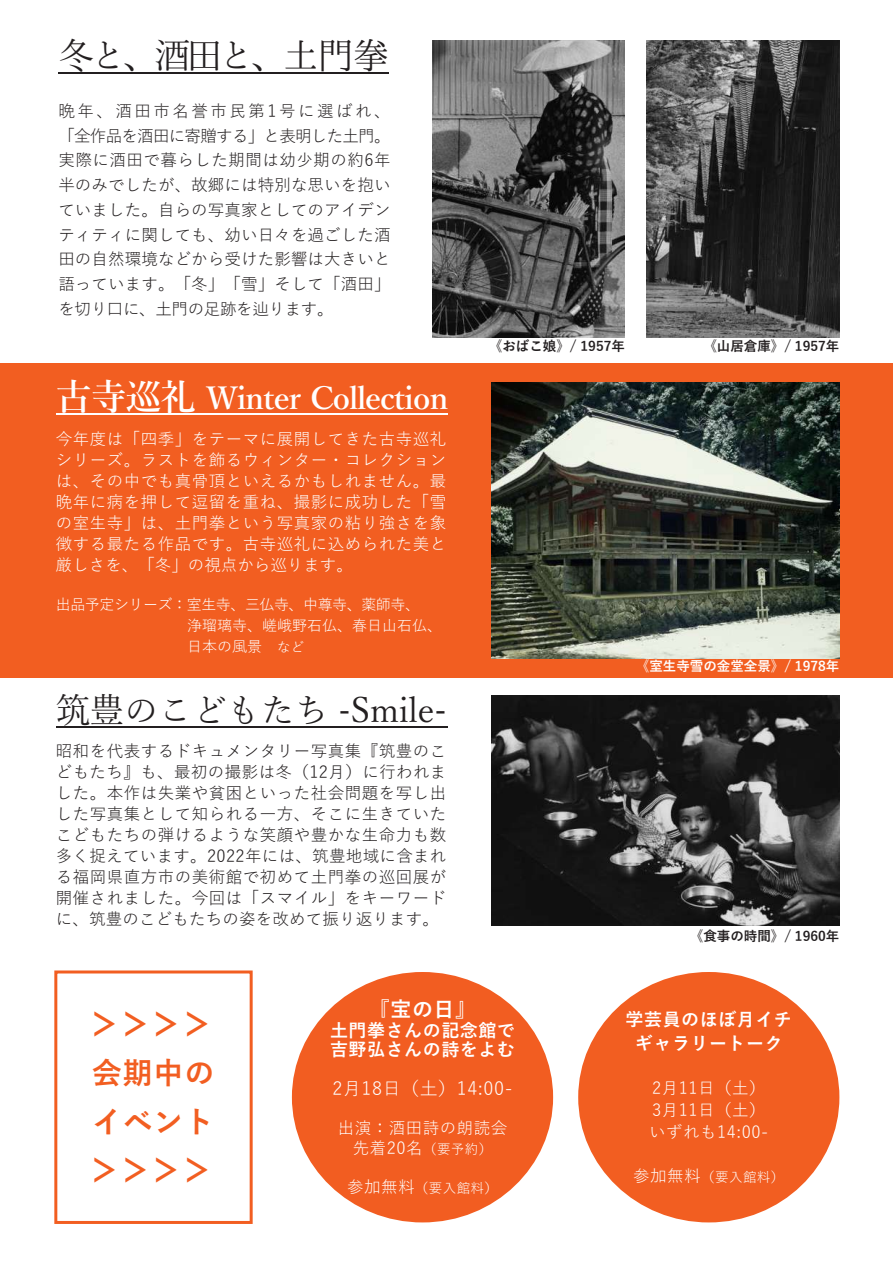
<style>
.page{position:relative;width:893px;height:1263px;background:#fff}
.page>*{position:absolute;margin:0;border:0;box-sizing:border-box;transform-origin:0 0}
.t1{font:36px "Yu Mincho";color:#231f20}
.t2{font:34.5px "Yu Mincho";letter-spacing:-.01em;color:#231f20}
.t3{font:600 31.5px "Yu Mincho";letter-spacing:-.02em;color:#fff}
.t4{font:700 30px "Meiryo";color:#f25e21}
.t5{font:700 30px/48.8px "Yu Gothic";letter-spacing:.03em;color:#f25e21}
.t6{font:700 21px "Yu Gothic";color:#fff}
.t7{font:700 18px/19.5px "Yu Gothic";letter-spacing:.03em;color:#fff}
.t8{font:18px "Yu Gothic";letter-spacing:.03em;color:#fff}
.t9{font:16.5px/24.8px "Yu Gothic";letter-spacing:.01em;color:#231f20;text-align:justify}
.t10{font:16.5px/21px "Yu Gothic";letter-spacing:.03em;color:#fff;text-align:center}
.t11{font:15px/21px "Yu Gothic";letter-spacing:-.015em;color:#fff}
.t12{font:700 13.5px "Yu Gothic";color:#231f20}
.t13{font:13.5px "Yu Gothic";letter-spacing:.03em;color:#fff}
.t14{font:700 13.5px "Yu Gothic";color:#fff}
.s1{font-family:"Asebi Min";font-weight:300}
.s2{font-size:36px}
.s3{font-size:13.5px}
.s4{font-size:16.5px}
</style>
<div class="page">
<div style="left:54px;top:970px;width:199px;height:254px;border:3px solid #f25e21"></div>
<div style="left:0;top:363px;width:893px;height:314px;background:#f25e21"></div>
<div style="left:578px;top:972px;width:261px;height:250px;background:#f25e21;border-radius:50%"></div>
<div style="left:292px;top:972px;width:261px;height:250px;background:#f25d21;border-radius:50%"></div>
<hr style="left:58px;top:72px;width:225px;height:2px;background:#231f20">
<hr style="left:283px;top:72px;width:106px;height:2px;background:#231f20">
<hr style="left:56px;top:726px;width:391px;height:2px;background:#231f20">
<hr style="left:56px;top:413px;width:150px;height:2px;background:#fff">
<hr style="left:206px;top:413px;width:242px;height:2px;background:#fff">
<img style="left:491px;top:696px;width:348px;height:229px">
<img style="left:491px;top:382px;width:348px;height:276px">
<img style="left:646px;top:41px;width:193px;height:296px">
<img style="left:432px;top:41px;width:192px;height:296px">
<h1 class="t1" style="left:58px;top:37px;width:332px">冬と、酒田と、<span class="s1">土門拳</span></h1>
<p class="t9" style="left:58px;top:98px;width:334px">晩年、酒田市名誉市民第1号に選ばれ、「全作品を酒田に寄贈する」と表明した土門。実際に酒田で暮らした期間は幼少期の約6年半のみでしたが、故郷には特別な思いを抱いていました。自らの写真家としてのアイデンティティに関しても、幼い日々を過ごした酒田の自然環境などから受けた影響は大きいと語っています。「冬」「雪」そして「酒田」を切り口に、土門の足跡を辿ります。</p>
<h3 class="t3" style="left:56px;top:382px;width:394px"><span class="s2">古寺巡礼</span> Winter Collection</h3>
<p class="t10" style="left:56px;top:428px;width:392px;text-align:justify">今年度は「四季」をテーマに展開してきた古寺巡礼シリーズ。ラストを飾るウィンター・コレクションは、その中でも真骨頂といえるかもしれません。最晩年に病を押して逗留を重ね、撮影に成功した「雪の室生寺」は、土門拳という写真家の粘り強さを象徴する最たる作品です。古寺巡礼に込められた美と厳しさを、「冬」の視点から巡ります。</p>
<p class="t11" style="left:187px;top:594px;width:256px;text-indent:-131px">出品予定シリーズ：室生寺、三仏寺、中尊寺、薬師寺、<br>浄瑠璃寺、嵯峨野石仏、春日山石仏、日本の風景 <span class="s3">など</span></p>
<h2 class="t2" style="left:56px;top:692px;width:393px">筑豊のこどもたち -Smile-</h2>
<p class="t9" style="left:56px;top:740px;width:392px;line-height:21px">昭和を代表するドキュメンタリー写真集『筑豊のこどもたち』も、最初の撮影は冬（12月）に行われました。本作は失業や貧困といった社会問題を写し出した写真集として知られる一方、そこに生きていたこどもたちの弾けるような笑顔や豊かな生命力も数多く捉えています。2022年には、筑豊地域に含まれる福岡県直方市の美術館で初めて土門拳の巡回展が開催されました。今回は「スマイル」をキーワードに、筑豊のこどもたちの姿を改めて振り返ります。</p>
<p class="t12" style="left:489px;top:339px;width:138px">《おばこ娘》/ 1957年</p>
<p class="t12" style="left:703px;top:339px;width:138px">《山居倉庫》/ 1957年</p>
<p class="t14" style="left:636px;top:659px;width:205px">《室生寺雪の金堂全景》/ 1978年</p>
<p class="t12" style="left:690px;top:929px;width:151px">《食事の時間》/ 1960年</p>
<h3 class="t4" style="left:92px;top:1009px;width:124px">＞＞＞＞</h3>
<h3 class="t5" style="left:92px;top:1048px;width:124px">会期中のイベント</h3>
<h3 class="t4" style="left:92px;top:1155px;width:124px">＞＞＞＞</h3>
<p class="t6" style="left:369px;top:998px;width:109px">『宝の日』</p>
<p class="t7" style="left:330px;top:1020px;width:186px">土門拳さんの記念館で吉野弘さんの詩をよむ</p>
<p class="t8" style="left:332px;top:1079px;width:182px">2月18日（土）14:00-</p>
<p class="t10" style="left:338px;top:1118px;width:171px;line-height:19.5px">出演：酒田詩の朗読会先着20名<span class="s3">（要予約）</span></p>
<p class="t13" style="left:347px;top:1181px;width:153px"><span class="s4">参加無料</span>（要入館料）</p>
<p class="t7" style="left:626px;top:1007px;width:168px;line-height:24px;text-align:center">学芸員のほぼ月イチギャラリートーク</p>
<p class="t10" style="left:649px;top:1076px;width:121px;line-height:22px;text-align:left">2月11日（土）<br>3月11日（土）いずれも14:00-</p>
<p class="t13" style="left:633px;top:1170px;width:153px"><span class="s4">参加無料</span>（要入館料）</p>
</div>
